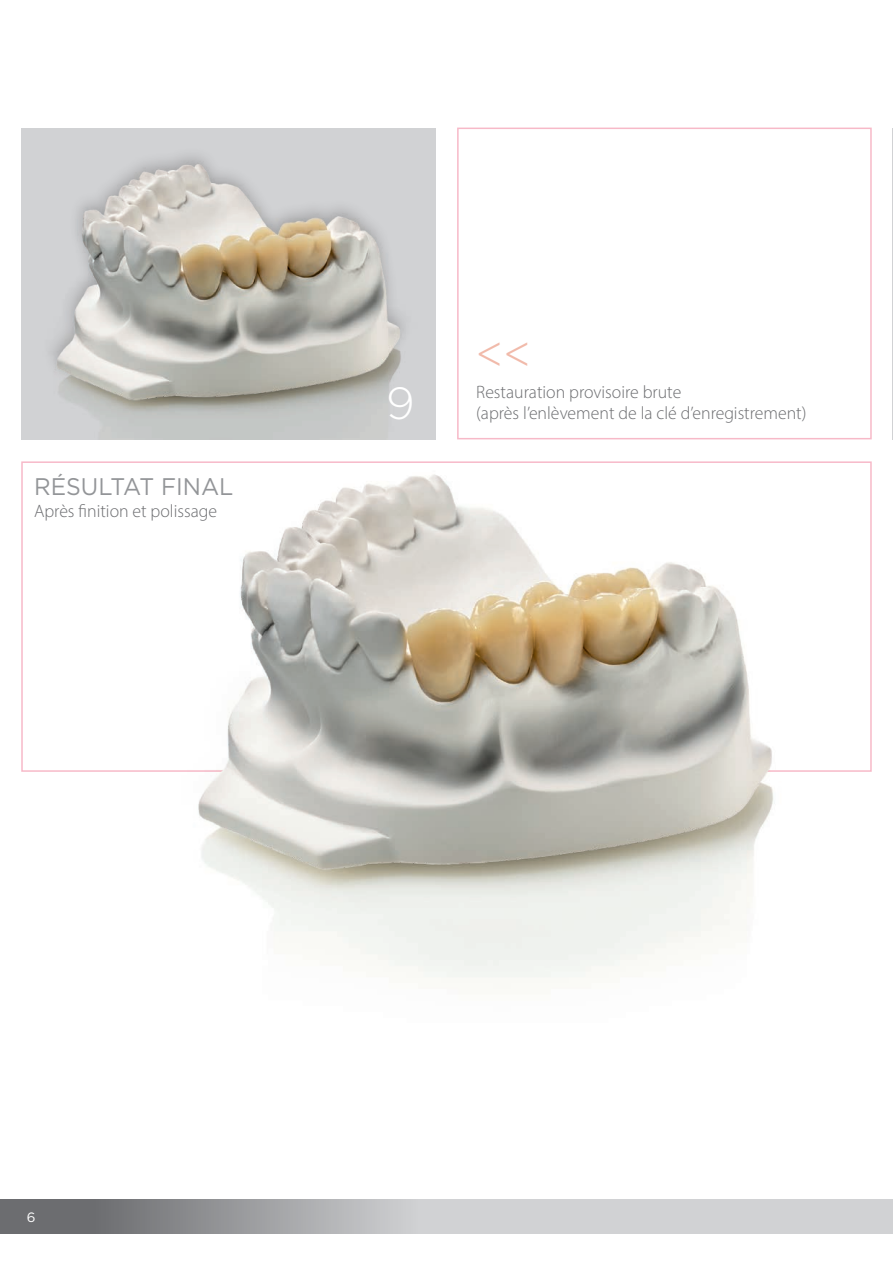
<style>
.page{position:relative;width:893px;height:1263px;background:#fff}
.page>*{position:absolute;margin:0;border:0;box-sizing:border-box;transform-origin:0 0}
.text{font:300 45px "Gotham";color:#f1baaa}
.text-2{font:300 45px "Gotham";color:#fff}
.page_title{font:24px "Gotham";color:#939598;scale:.96 1}
.text-3{font:300 18px "Myriad Pro";color:#6c6d70}
.t1{font:13.5px "Gotham";color:#fff}
</style>
<div class="page">
<div style="left:0;top:1199px;width:62px;height:34px;background:#6c6d70"></div>
<svg style="left:64px;top:1199px;width:829px;height:34px;background:#b9babc"></svg>
<hr style="left:892px;top:128px;width:1px;height:311px;background:#d1d2d4">
<div style="left:457px;top:128px;width:415px;height:311px;border:2px solid #f7b9c8"></div>
<div style="left:43px;top:146px;width:369px;height:262px;background:#231f20;opacity:.25"></div>
<img style="left:172px;top:461px;width:619px;height:517px">
<p class="page_title" style="left:34px;top:471px;width:209px">RÉSULTAT FINAL</p>
<p class="text-3" style="left:34px;top:500px;width:185px">Après finition et polissage</p>
<p class="text-2" style="left:386px;top:375px;width:30px">9</p>
<p class="text" style="left:476px;top:326px;width:57px">&lt;&lt;</p>
<p class="text-3" style="left:476px;top:381px;width:207px">Restauration provisoire brute</p>
<p class="text-3" style="left:476px;top:402px;width:332px">(après l’enlèvement de la clé d’enregistrement)</p>
<p class="t1" style="left:27px;top:1208px;width:10px">6</p>
</div>
